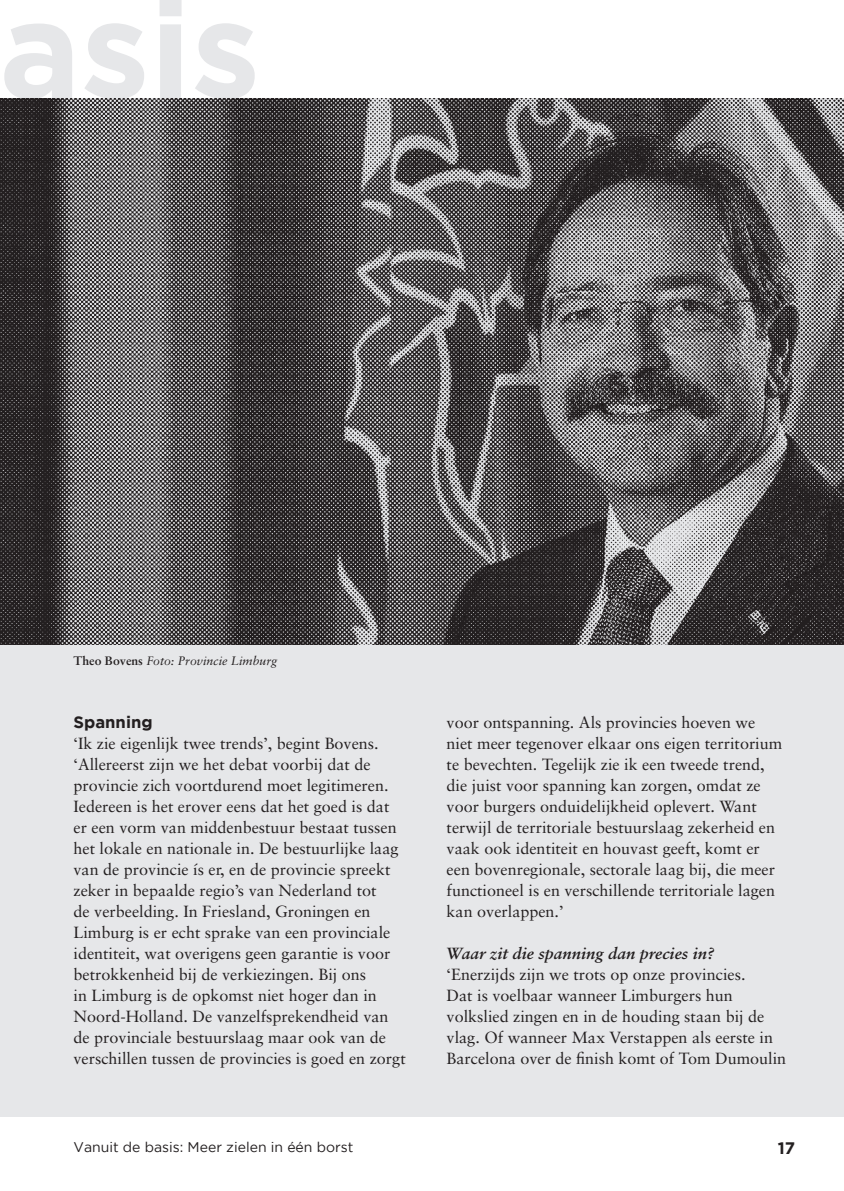
<style>
.page{position:relative;width:844px;height:1191px;background:#fff}
.page>*{position:absolute;margin:0;border:0;box-sizing:border-box;transform-origin:0 0}
.t1{font:700 137.38px "Gotham";color:#e6e7e9}
.t2{font:700 16.62px "Gotham";color:#231f20}
.t3{font:16.1px/21px "Sabon LT";color:#231f20}
.t4{font:14px "Gotham";color:#231f20}
.t5{font:italic 12.25px "Sabon LT";color:#231f20}
.s1{font-weight:700;font-style:normal}
.s2{font-weight:700;font-style:italic}
</style>
<div class="page">
<div style="left:0;top:98px;width:843px;height:1018px;background:#e6e7e9"></div>
<img style="left:0;top:98px;width:843px;height:546px">
<p class="t1" style="left:-1px;top:-30px;width:262px">asis</p>
<p class="t5" style="left:73px;top:654px;width:205px"><span class="s1">Theo Bovens</span> Foto: Provincie Limburg</p>
<p class="t2" style="left:73px;top:713px;width:81px">Spanning</p>
<p class="t3" style="left:73px;top:733px;width:333px">‘Ik zie eigenlijk twee trends’, begint Bovens. ‘Allereerst zijn we het debat voorbij dat de provincie zich voortdurend moet legitimeren.<br>Iedereen is het erover eens dat het goed is dat er een vorm van middenbestuur bestaat tussen het lokale en nationale in. De bestuurlijke laag van de provincie ís er, en de provincie spreekt zeker in bepaalde regio’s van Nederland tot<br>de verbeelding. In Friesland, Groningen en Limburg is er echt sprake van een provinciale identiteit, wat overigens geen garantie is voor betrokkenheid bij de verkiezingen. Bij ons<br>in Limburg is de opkomst niet hoger dan in Noord-Holland. De vanzelfsprekendheid van de provinciale bestuurslaag maar ook van de verschillen tussen de provincies is goed en zorgt</p>
<p class="t3" style="left:446px;top:712px;width:337px">voor ontspanning. Als provincies hoeven we niet meer tegenover elkaar ons eigen territorium te bevechten. Tegelijk zie ik een tweede trend, die juist voor spanning kan zorgen, omdat ze voor burgers onduidelijkheid oplevert. Want terwijl de territoriale bestuurslaag zekerheid en vaak ook identiteit en houvast geeft, komt er een bovenregionale, sectorale laag bij, die meer functioneel is en verschillende territoriale lagen kan overlappen.’</p>
<p class="t3" style="left:446px;top:943px;width:341px"><span class="s2">Waar zit die spanning dan precies in? </span>‘Enerzijds zijn we trots op onze provincies.<br>Dat is voelbaar wanneer Limburgers hun volkslied zingen en in de houding staan bij de vlag. Of wanneer Max Verstappen als eerste in Barcelona over de finish komt of Tom Dumoulin</p>
<p class="t4" style="left:73px;top:1138px;width:281px">Vanuit de basis: Meer zielen in één borst</p>
<p class="t2" style="left:777px;top:1138px;width:19px">17</p>
</div>
